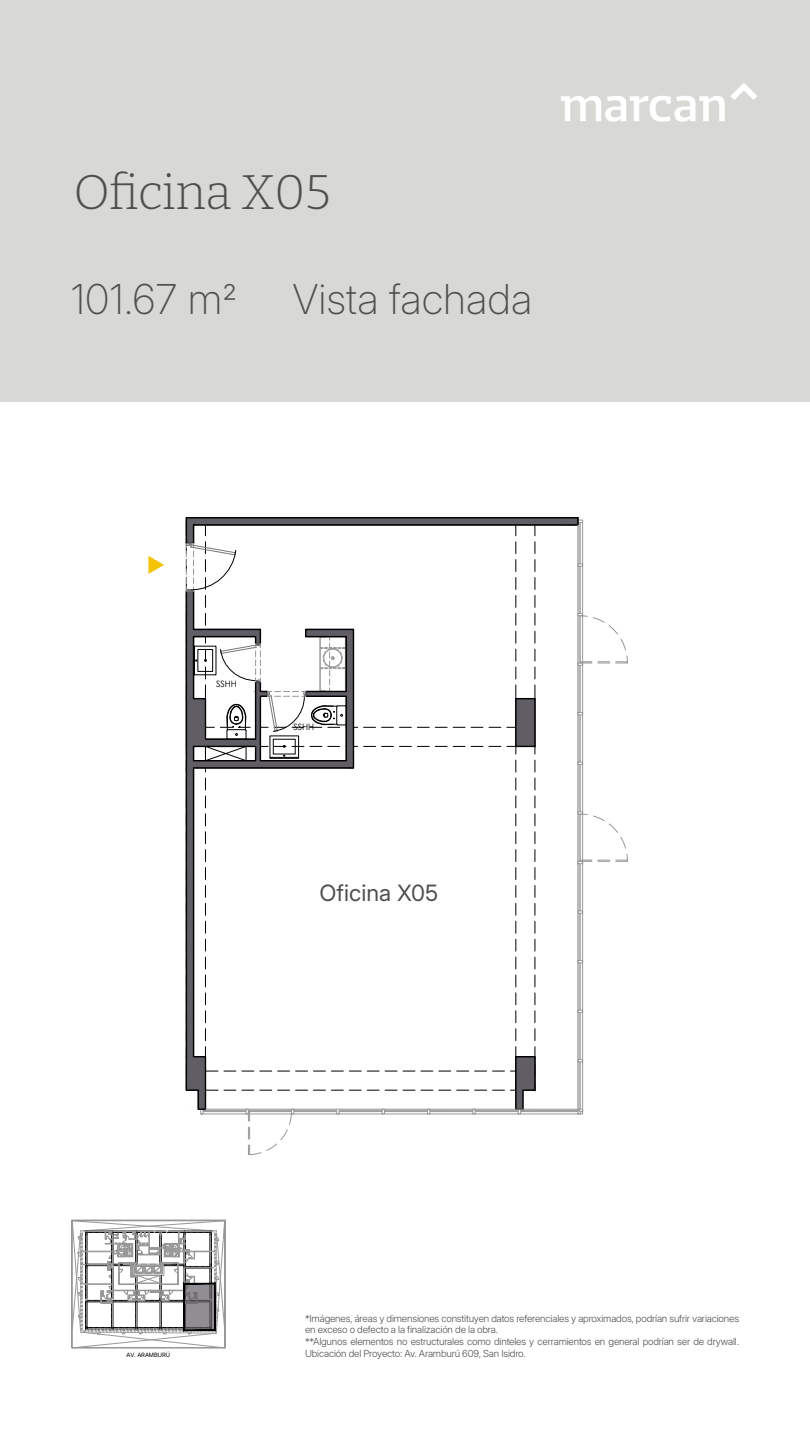
<style>
.page{position:relative;width:810px;height:1440px;background:#fff}
.page>*{position:absolute;margin:0;border:0;box-sizing:border-box;transform-origin:0 0}
.t1{font:100 48.75px "Bitter";letter-spacing:-.01em;color:#4f4f4f}
.t2{font:200 41.25px "Inter 24 pt";color:#4f4f4f}
.t3{font:22.5px "Inter 24 pt";color:#4f4f4f}
.t4{font:300 9.75px/11.7px "Inter 24 pt";letter-spacing:-.02em;color:#4f4f4f}
.t5{font:8.85px "Century Gothic";color:#000}
.t6{font:5.85px "Inter 24 pt";color:#000}
.t7{font:4.5px "Arial";color:#000}
</style>
<div class="page">
<div style="left:0;top:0;width:810px;height:401px;background:#d8d8d5"></div>
<svg style="left:561px;top:83px;width:196px;height:39px"></svg>
<svg style="left:71px;top:1219px;width:155px;height:130px"></svg>
<svg style="left:148px;top:556px;width:16px;height:18px"></svg>
<svg style="left:185px;top:517px;width:443px;height:638px"></svg>
<div style="left:292px;top:872px;width:174px;height:43px;background:#fff"></div>
<h1 class="t1" style="left:73px;top:161px;width:259px">Oficina X05</h1>
<h2 class="t2" style="left:71px;top:269px;width:168px">101.67 m2</h2>
<h2 class="t2" style="left:292px;top:269px;width:241px">Vista fachada</h2>
<p class="t5" style="left:216px;top:678px;width:22px">SSHH</p>
<p class="t5" style="left:294px;top:721px;width:22px">SSHH</p>
<h3 class="t3" style="left:320px;top:876px;width:120px">Oficina X05</h3>
<p class="t5" style="left:340px;top:888px;width:55px">OFICINA 305</p>
<p class="t4" style="left:305px;top:1312px;width:436px">*Imágenes, áreas y dimensiones constituyen datos referenciales y aproximados, podrían sufrir variaciones en exceso o defecto a la finalización de la obra.<br>**Algunos elementos no estructurales como dinteles y cerramientos en general podrían ser de drywall.</p>
<p class="t6" style="left:126px;top:1351px;width:45px">AV. ARAMBURÚ</p>
<p class="t4" style="left:305px;top:1347px;width:222px">Ubicación del Proyecto: Av. Aramburú 609, San Isidro.</p>
<p class="t7" style="left:132px;top:1350px;width:36px">AV. ARAMBURÚ</p>
</div>
